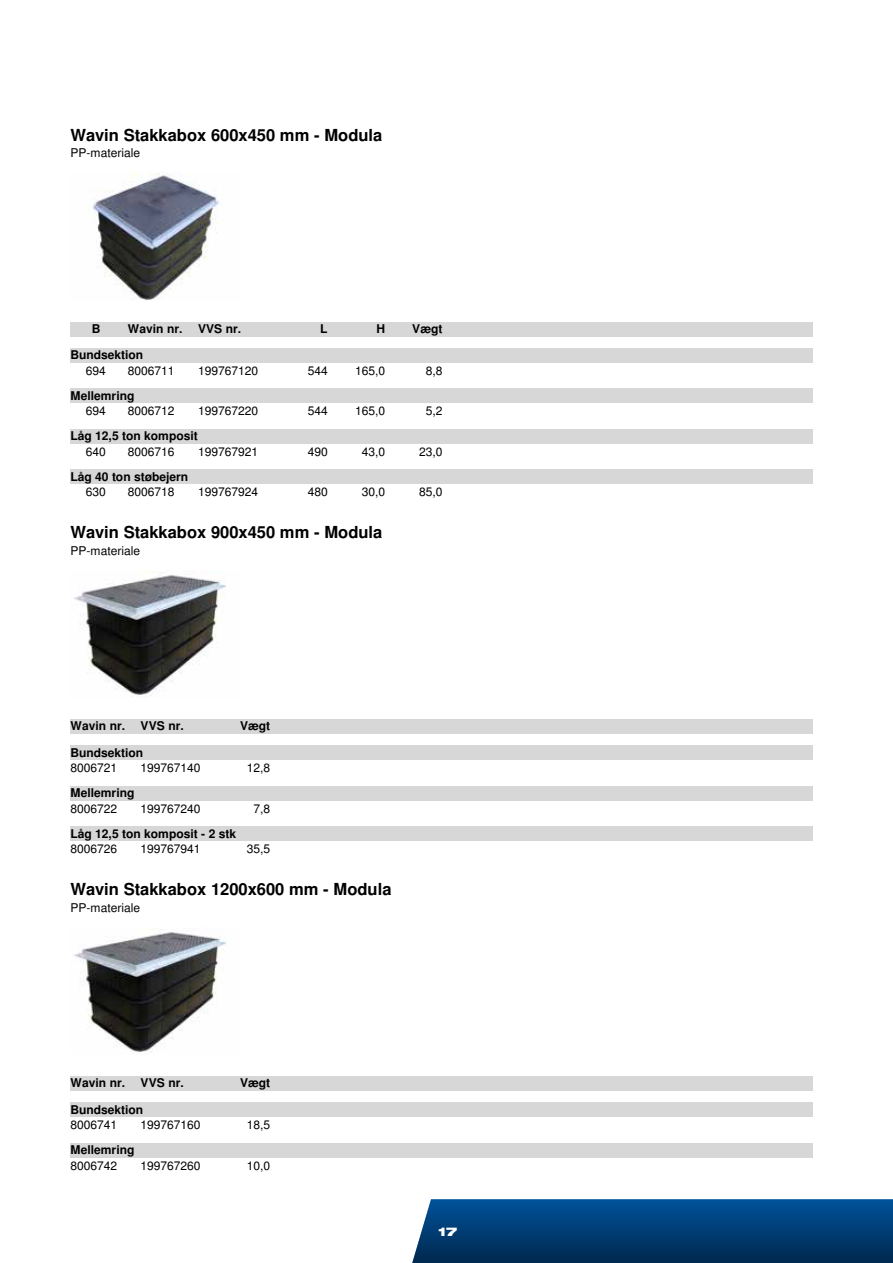
<style>
.page{position:relative;width:893px;height:1263px;background:#fff}
.page>*{position:absolute;margin:0;border:0;box-sizing:border-box;transform-origin:0 0}
.t1{font:700 16.5px "Helvetica";color:#000}
.t2{font:12px "Helvetica";letter-spacing:-.005em;color:#000}
.t3{font:700 12px "Helvetica";color:#000}
.t4{font:900 expanded 12px "Helvetica Neue";color:#fff}
</style>
<div class="page">
<svg style="left:412px;top:1199px;width:481px;height:64px;background:#054177"></svg>
<img style="left:92px;top:173px;width:127px;height:127px">
<div style="left:70px;top:322px;width:743px;height:14px;background:#d7d7d7"></div>
<div style="left:70px;top:348px;width:743px;height:15px;background:#d7d7d7"></div>
<div style="left:70px;top:389px;width:743px;height:14px;background:#d7d7d7"></div>
<div style="left:70px;top:429px;width:743px;height:15px;background:#d7d7d7"></div>
<div style="left:70px;top:469px;width:743px;height:15px;background:#d7d7d7"></div>
<img style="left:74px;top:572px;width:152px;height:125px">
<div style="left:70px;top:719px;width:743px;height:15px;background:#d7d7d7"></div>
<div style="left:70px;top:746px;width:743px;height:14px;background:#d7d7d7"></div>
<div style="left:70px;top:786px;width:743px;height:15px;background:#d7d7d7"></div>
<div style="left:70px;top:826px;width:743px;height:15px;background:#d7d7d7"></div>
<img style="left:74px;top:929px;width:152px;height:125px">
<div style="left:70px;top:1076px;width:743px;height:15px;background:#d7d7d7"></div>
<div style="left:70px;top:1102px;width:743px;height:15px;background:#d7d7d7"></div>
<div style="left:70px;top:1143px;width:743px;height:15px;background:#d7d7d7"></div>
<h1 class="t1" style="left:70px;top:128px;width:313px">Wavin Stakkabox 600x450 mm - Modula</h1>
<p class="t2" style="left:70px;top:148px;width:71px">PP-materiale</p>
<p class="t3" style="left:92px;top:324px;width:10px">B</p>
<p class="t3" style="left:128px;top:324px;width:56px">Wavin nr.</p>
<p class="t3" style="left:198px;top:324px;width:45px">VVS nr.</p>
<p class="t3" style="left:320px;top:324px;width:9px">L</p>
<p class="t3" style="left:376px;top:324px;width:10px">H</p>
<p class="t3" style="left:412px;top:324px;width:32px">Vægt</p>
<p class="t3" style="left:70px;top:350px;width:74px">Bundsektion</p>
<p class="t2" style="left:86px;top:366px;width:22px">694</p>
<p class="t2" style="left:128px;top:366px;width:48px">8006711</p>
<p class="t2" style="left:198px;top:366px;width:61px">199767120</p>
<p class="t2" style="left:308px;top:366px;width:22px">544</p>
<p class="t2" style="left:355px;top:366px;width:32px">165,0</p>
<p class="t2" style="left:426px;top:366px;width:18px">8,8</p>
<p class="t3" style="left:70px;top:390px;width:66px">Mellemring</p>
<p class="t2" style="left:86px;top:406px;width:22px">694</p>
<p class="t2" style="left:128px;top:406px;width:48px">8006712</p>
<p class="t2" style="left:198px;top:406px;width:61px">199767220</p>
<p class="t2" style="left:308px;top:406px;width:22px">544</p>
<p class="t2" style="left:355px;top:406px;width:32px">165,0</p>
<p class="t2" style="left:426px;top:406px;width:18px">5,2</p>
<p class="t3" style="left:70px;top:431px;width:129px">Låg 12,5 ton komposit</p>
<p class="t2" style="left:86px;top:447px;width:22px">640</p>
<p class="t2" style="left:128px;top:447px;width:48px">8006716</p>
<p class="t2" style="left:198px;top:447px;width:61px">199767921</p>
<p class="t2" style="left:308px;top:447px;width:22px">490</p>
<p class="t2" style="left:362px;top:447px;width:25px">43,0</p>
<p class="t2" style="left:419px;top:447px;width:25px">23,0</p>
<p class="t3" style="left:70px;top:471px;width:119px">Låg 40 ton støbejern</p>
<p class="t2" style="left:86px;top:487px;width:22px">630</p>
<p class="t2" style="left:128px;top:487px;width:48px">8006718</p>
<p class="t2" style="left:198px;top:487px;width:61px">199767924</p>
<p class="t2" style="left:308px;top:487px;width:22px">480</p>
<p class="t2" style="left:362px;top:487px;width:25px">30,0</p>
<p class="t2" style="left:419px;top:487px;width:25px">85,0</p>
<h1 class="t1" style="left:70px;top:525px;width:313px">Wavin Stakkabox 900x450 mm - Modula</h1>
<p class="t2" style="left:70px;top:545px;width:71px">PP-materiale</p>
<p class="t3" style="left:70px;top:721px;width:56px">Wavin nr.</p>
<p class="t3" style="left:141px;top:721px;width:45px">VVS nr.</p>
<p class="t3" style="left:240px;top:721px;width:32px">Vægt</p>
<p class="t3" style="left:70px;top:747px;width:74px">Bundsektion</p>
<p class="t2" style="left:70px;top:763px;width:48px">8006721</p>
<p class="t2" style="left:141px;top:763px;width:61px">199767140</p>
<p class="t2" style="left:247px;top:763px;width:25px">12,8</p>
<p class="t3" style="left:70px;top:788px;width:66px">Mellemring</p>
<p class="t2" style="left:70px;top:804px;width:48px">8006722</p>
<p class="t2" style="left:141px;top:804px;width:61px">199767240</p>
<p class="t2" style="left:253px;top:804px;width:18px">7,8</p>
<p class="t3" style="left:70px;top:828px;width:167px">Låg 12,5 ton komposit - 2 stk</p>
<p class="t2" style="left:70px;top:844px;width:48px">8006726</p>
<p class="t2" style="left:141px;top:844px;width:61px">199767941</p>
<p class="t2" style="left:247px;top:844px;width:25px">35,5</p>
<h1 class="t1" style="left:70px;top:882px;width:323px">Wavin Stakkabox 1200x600 mm - Modula</h1>
<p class="t2" style="left:70px;top:902px;width:71px">PP-materiale</p>
<p class="t3" style="left:70px;top:1078px;width:56px">Wavin nr.</p>
<p class="t3" style="left:141px;top:1078px;width:45px">VVS nr.</p>
<p class="t3" style="left:240px;top:1078px;width:32px">Vægt</p>
<p class="t3" style="left:70px;top:1104px;width:74px">Bundsektion</p>
<p class="t2" style="left:70px;top:1120px;width:48px">8006741</p>
<p class="t2" style="left:141px;top:1120px;width:61px">199767160</p>
<p class="t2" style="left:247px;top:1120px;width:25px">18,5</p>
<p class="t3" style="left:70px;top:1145px;width:66px">Mellemring</p>
<p class="t2" style="left:70px;top:1161px;width:48px">8006742</p>
<p class="t2" style="left:141px;top:1161px;width:61px">199767260</p>
<p class="t2" style="left:247px;top:1161px;width:25px">10,0</p>
<p class="t4" style="left:438px;top:1224px;width:21px">17</p>
</div>
